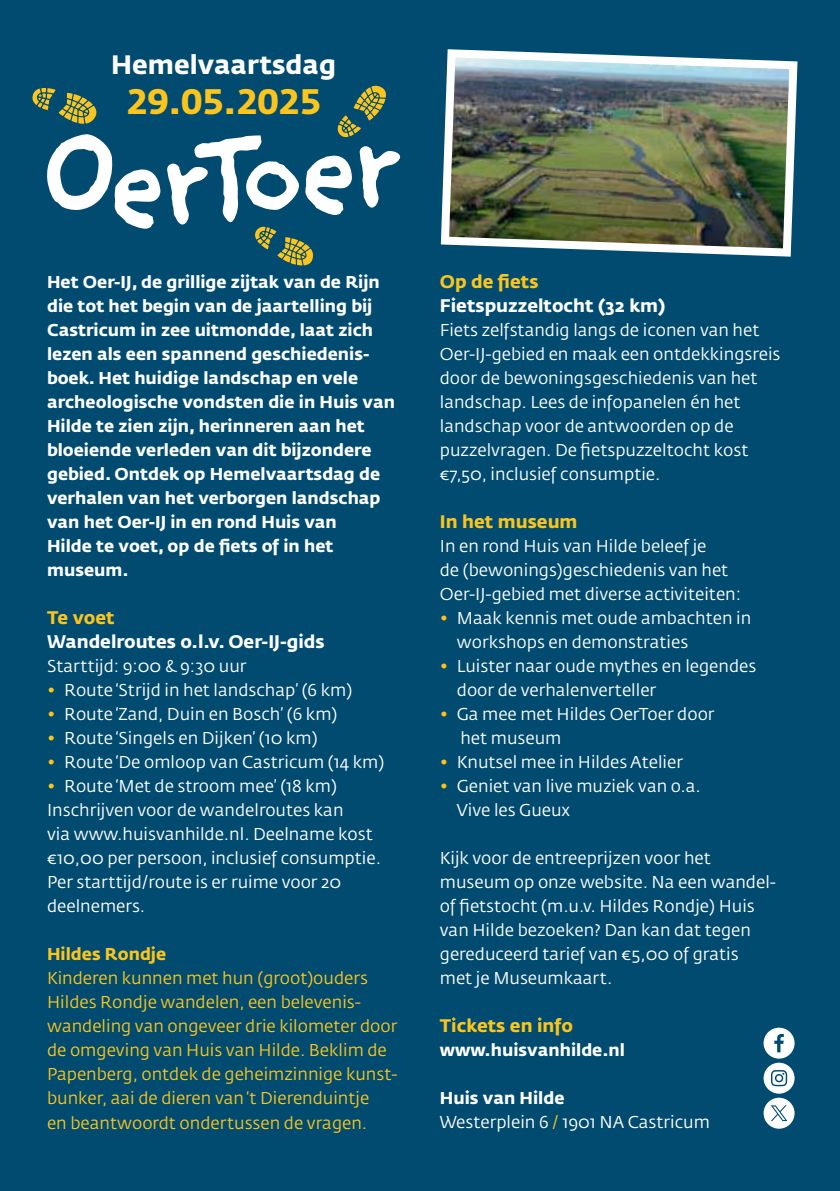
<style>
.page{position:relative;width:840px;height:1191px;background:#fff}
.page>*{position:absolute;margin:0;border:0;box-sizing:border-box;transform-origin:0 0}
.t1{font:700 35px "Fedra Sans Std";color:#fcc51d}
.t2{font:700 26.4px "Fedra Sans Std";color:#fff}
.t3{font:700 18px "Fedra Sans Std";color:#fff}
.t4{font:700 18px "Fedra Sans Std";color:#fcc51d}
.t5{font:17px/24px "Fedra Sans Std";color:#fff}
.t6{font:700 17px/24px "Fedra Sans Std";color:#fff}
.t7{font:17px/24px "Fedra Sans Std";color:#fcc51d}
.t8{font:700 17px "Fedra Sans Std";color:#fcc51d}
.s1{color:#fcc51d}
.s2{font-weight:700}
</style>
<div class="page">
<div style="left:0;top:0;width:839px;height:1191px;background:#004b6f"></div>
<svg style="left:763px;top:1027px;width:31px;height:101px"></svg>
<svg style="left:32px;top:85px;width:368px;height:180px"></svg>
<img style="left:440px;top:49px;width:358px;height:208px">
<h2 class="t2" style="left:111px;top:49px;width:226px">Hemelvaartsdag</h2>
<h1 class="t1" style="left:126px;top:80px;width:196px">29.05.2025</h1>
<p class="t6" style="left:47px;top:270px;width:349px">Het Oer-IJ, de grillige zijtak van de Rijn die tot het begin van de jaartelling bij Castricum in zee uitmondde, laat zich lezen als een spannend geschiedenis&shy;boek. Het huidige landschap en vele archeologische vondsten die in Huis van Hilde te zien zijn, herinneren aan het bloeiende verleden van dit bijzondere gebied. Ontdek op Hemelvaartsdag de verhalen van het verborgen landschap van het Oer-IJ in en rond Huis van<br>Hilde te voet, op de fiets of in het museum.</p>
<p class="t4" style="left:47px;top:606px;width:69px">Te voet</p>
<p class="t3" style="left:47px;top:630px;width:279px">Wandelroutes o.l.v. Oer-IJ-gids</p>
<p class="t5" style="left:47px;top:654px;width:201px">Starttijd: 9:00 &amp; 9:30 uur</p>
<p class="t5" style="left:47px;top:678px;width:306px"><span class="s1">•</span> Route ‘Strijd in het landschap’ (6 km)</p>
<p class="t5" style="left:47px;top:702px;width:292px"><span class="s1">•</span> Route ‘Zand, Duin en Bosch’ (6 km)</p>
<p class="t5" style="left:47px;top:726px;width:272px"><span class="s1">•</span> Route ‘Singels en Dijken’ (10 km)</p>
<p class="t5" style="left:47px;top:750px;width:338px"><span class="s1">•</span> Route ‘De omloop van Castricum (14 km)</p>
<p class="t5" style="left:47px;top:774px;width:335px"><span class="s1">•</span> Route ‘Met de stroom mee’ (18 km)<br>Inschrijven voor de wandelroutes kan<br>via www.huisvanhilde.nl. Deelname kost €10,00 per persoon, inclusief consumptie.<br>Per starttijd/route is er ruime voor 20 deelnemers.</p>
<p class="t8" style="left:47px;top:943px;width:121px">Hildes Rondje</p>
<p class="t7" style="left:47px;top:966px;width:352px">Kinderen kunnen met hun (groot)ouders Hildes Rondje wandelen, een belevenis&shy;wandeling van ongeveer drie kilometer door de omgeving van Huis van Hilde. Beklim de Papenberg, ontdek de geheimzinnige kunst&shy;bunker, aai de dieren van ‘t Dierenduintje<br>en beantwoordt ondertussen de vragen.</p>
<p class="t4" style="left:439px;top:270px;width:100px">Op de fiets</p>
<p class="t3" style="left:439px;top:294px;width:227px">Fietspuzzeltocht (32 km)</p>
<p class="t5" style="left:439px;top:318px;width:342px">Fiets zelfstandig langs de iconen van het Oer-IJ-gebied en maak een ontdekkingsreis door de bewoningsgeschiedenis van het landschap. Lees de infopanelen én het landschap voor de antwoorden op de puzzelvragen. De fietspuzzeltocht kost €7,50, inclusief consumptie.</p>
<p class="t4" style="left:439px;top:510px;width:139px">In het museum</p>
<p class="t5" style="left:439px;top:534px;width:302px">In en rond Huis van Hilde beleef je<br>de (bewonings)geschiedenis van het<br>Oer-IJ-gebied met diverse activiteiten:</p>
<p class="t5" style="left:456px;top:606px;width:296px;text-indent:-17px"><span class="s1">•</span> Maak kennis met oude ambachten in workshops en demonstraties</p>
<p class="t5" style="left:456px;top:654px;width:301px;text-indent:-17px"><span class="s1">•</span> Luister naar oude mythes en legendes door de verhalenverteller</p>
<p class="t5" style="left:460px;top:702px;width:255px;text-indent:-21px"><span class="s1">•</span> Ga mee met Hildes OerToer door het museum</p>
<p class="t5" style="left:439px;top:750px;width:244px"><span class="s1">•</span> Knutsel mee in Hildes Atelier</p>
<p class="t5" style="left:456px;top:774px;width:245px;text-indent:-17px"><span class="s1">•</span> Geniet van live muziek van o.a.<br>Vive les Gueux</p>
<p class="t5" style="left:439px;top:846px;width:336px">Kijk voor de entreeprijzen voor het museum op onze website. Na een wandel&shy;of fietstocht (m.u.v. Hildes Rondje) Huis van Hilde bezoeken? Dan kan dat tegen gereduceerd tarief van €5,00 of gratis met je Museumkaart.</p>
<p class="t4" style="left:439px;top:1014px;width:134px">Tickets en info</p>
<p class="t6" style="left:439px;top:1038px;width:186px">www.huisvanhilde.nl</p>
<p class="t5" style="left:439px;top:1086px;width:271px"><span class="s2">Huis van Hilde<br></span>Westerplein 6 <span class="s1">/</span> 1901 NA Castricum</p>
</div>
